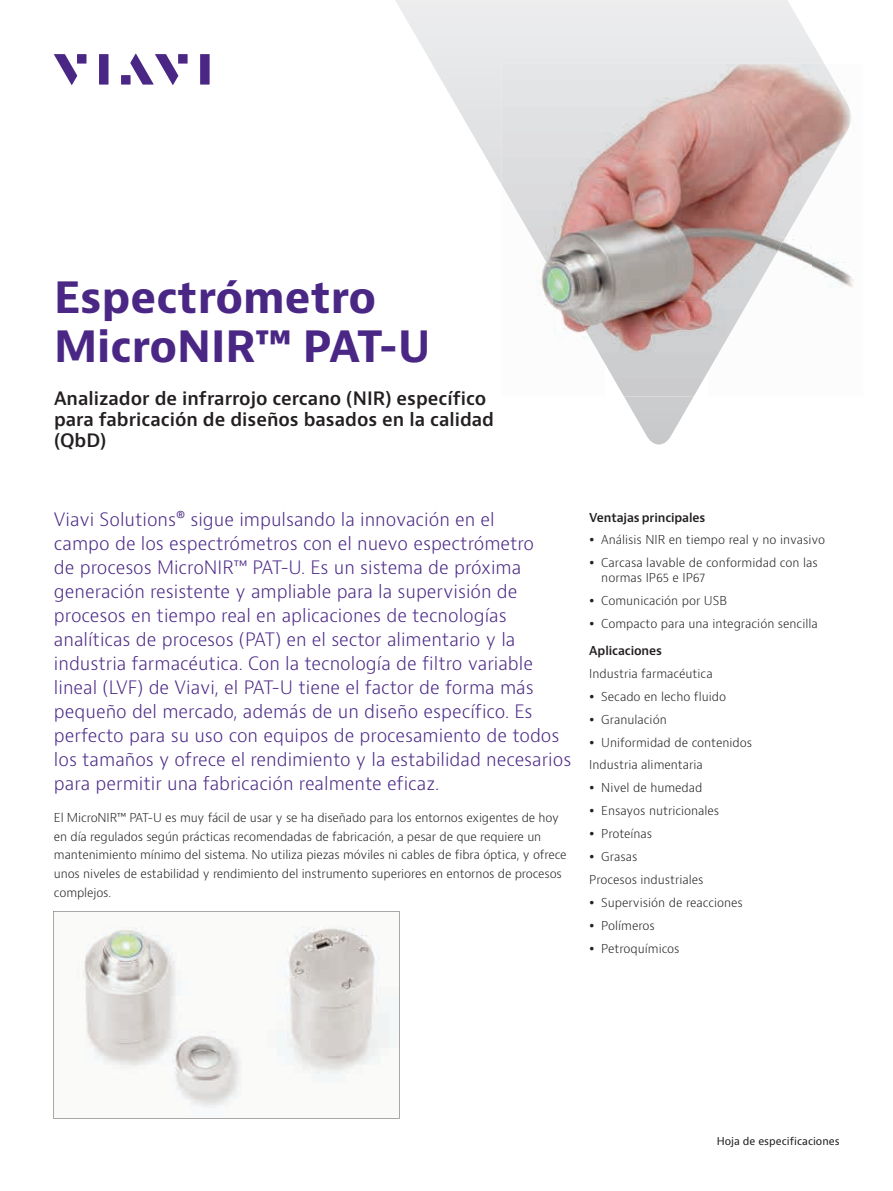
<style>
.page{position:relative;width:893px;height:1191px;background:#fff}
.page>*{position:absolute;margin:0;border:0;box-sizing:border-box;transform-origin:0 0}
.t1{font:700 42px/49.5px "Bernino Sans";color:#4a2785}
.t2{font:300 18px/24px "Bernino Sans";color:#4a2785}
.t3{font:600 18px/21px "Bernino Sans";color:#231f20}
.t4{font:300 12px/18.8px "Bernino Sans";letter-spacing:-.01em;color:#231f20}
.t5{font:600 12px "Bernino Sans";letter-spacing:-.01em;color:#231f20}
.t6{font:10.5px "Bernino Sans";color:#231f20}
</style>
<div class="page">
<svg style="left:54px;top:54px;width:23px;height:31px"></svg>
<div style="left:77px;top:54px;width:9px;height:10px;background:#4a2785"></div>
<div style="left:99px;top:54px;width:10px;height:31px;background:#4a2785"></div>
<div style="left:178px;top:54px;width:10px;height:10px;background:#4a2785"></div>
<div style="left:200px;top:54px;width:10px;height:31px;background:#4a2785"></div>
<svg style="left:130px;top:54px;width:48px;height:31px"></svg>
<div style="left:121px;top:75px;width:10px;height:10px;background:#4a2785"></div>
<svg style="left:395px;top:0;width:429px;height:445px"></svg>
<img style="left:812px;top:209px;width:42px;height:187px">
<img style="left:502px;top:254px;width:51px;height:142px">
<img style="left:760px;top:209px;width:52px;height:187px">
<img style="left:553px;top:302px;width:16px;height:94px">
<img style="left:749px;top:302px;width:11px;height:94px">
<img style="left:502px;top:64px;width:300px;height:190px">
<img style="left:802px;top:64px;width:49px;height:145px">
<img style="left:541px;top:254px;width:235px;height:48px">
<img style="left:569px;top:301px;width:180px;height:95px">
<svg style="left:53px;top:911px;width:347px;height:207px"></svg>
<h1 class="t1" style="left:54px;top:274px;width:378px">Espectrómetro<br>MicroNIR™ PAT-U</h1>
<h2 class="t3" style="left:54px;top:388px;width:442px">Analizador de infrarrojo cercano (NIR) específico para fabricación de diseños basados en la calidad (QbD)</h2>
<p class="t2" style="left:54px;top:508px;width:519px">Viavi Solutions® sigue impulsando la innovación en el<br>campo de los espectrómetros con el nuevo espectrómetro<br>de procesos MicroNIR™ PAT-U. Es un sistema de próxima generación resistente y ampliable para la supervisión de procesos en tiempo real en aplicaciones de tecnologías analíticas de procesos (PAT) en el sector alimentario y la industria farmacéutica. Con la tecnología de filtro variable lineal (LVF) de Viavi, el PAT-U tiene el factor de forma más pequeño del mercado, además de un diseño específico. Es perfecto para su uso con equipos de procesamiento de todos los tamaños y ofrece el rendimiento y la estabilidad necesarios para permitir una fabricación realmente eficaz.</p>
<p class="t4" style="left:54px;top:808px;width:514px">El MicroNIR™ PAT-U es muy fácil de usar y se ha diseñado para los entornos exigentes de hoy en día regulados según prácticas recomendadas de fabricación, a pesar de que requiere un mantenimiento mínimo del sistema. No utiliza piezas móviles ni cables de fibra óptica, y ofrece unos niveles de estabilidad y rendimiento del instrumento superiores en entornos de procesos complejos.</p>
<p class="t5" style="left:589px;top:509px;width:118px">Ventajas principales</p>
<p class="t4" style="left:589px;top:531px;width:237px">• Análisis NIR en tiempo real y no invasivo</p>
<p class="t4" style="left:601px;top:556px;width:218px;line-height:14.4px;text-indent:-12px">• Carcasa lavable de conformidad con las normas IP65 e IP67</p>
<p class="t4" style="left:589px;top:591px;width:139px">• Comunicación por USB</p>
<p class="t4" style="left:589px;top:614px;width:230px">• Compacto para una integración sencilla</p>
<p class="t5" style="left:589px;top:642px;width:74px">Aplicaciones</p>
<p class="t4" style="left:589px;top:664px;width:125px">Industria farmacéutica</p>
<p class="t4" style="left:589px;top:687px;width:138px">• Secado en lecho fluido</p>
<p class="t4" style="left:589px;top:710px;width:79px">• Granulación</p>
<p class="t4" style="left:589px;top:731px;width:164px;line-height:23px">• Uniformidad de contenidos<br>Industria alimentaria</p>
<p class="t4" style="left:589px;top:779px;width:115px">• Nivel de humedad</p>
<p class="t4" style="left:589px;top:801px;width:131px">• Ensayos nutricionales</p>
<p class="t4" style="left:589px;top:824px;width:64px">• Proteínas</p>
<p class="t4" style="left:589px;top:845px;width:116px;line-height:23px">• Grasas<br>Procesos industriales</p>
<p class="t4" style="left:589px;top:893px;width:155px">• Supervisión de reacciones</p>
<p class="t4" style="left:589px;top:916px;width:67px">• Polímeros</p>
<p class="t4" style="left:589px;top:939px;width:92px">• Petroquímicos</p>
<p class="t6" style="left:717px;top:1134px;width:124px">Hoja de especificaciones</p>
</div>
